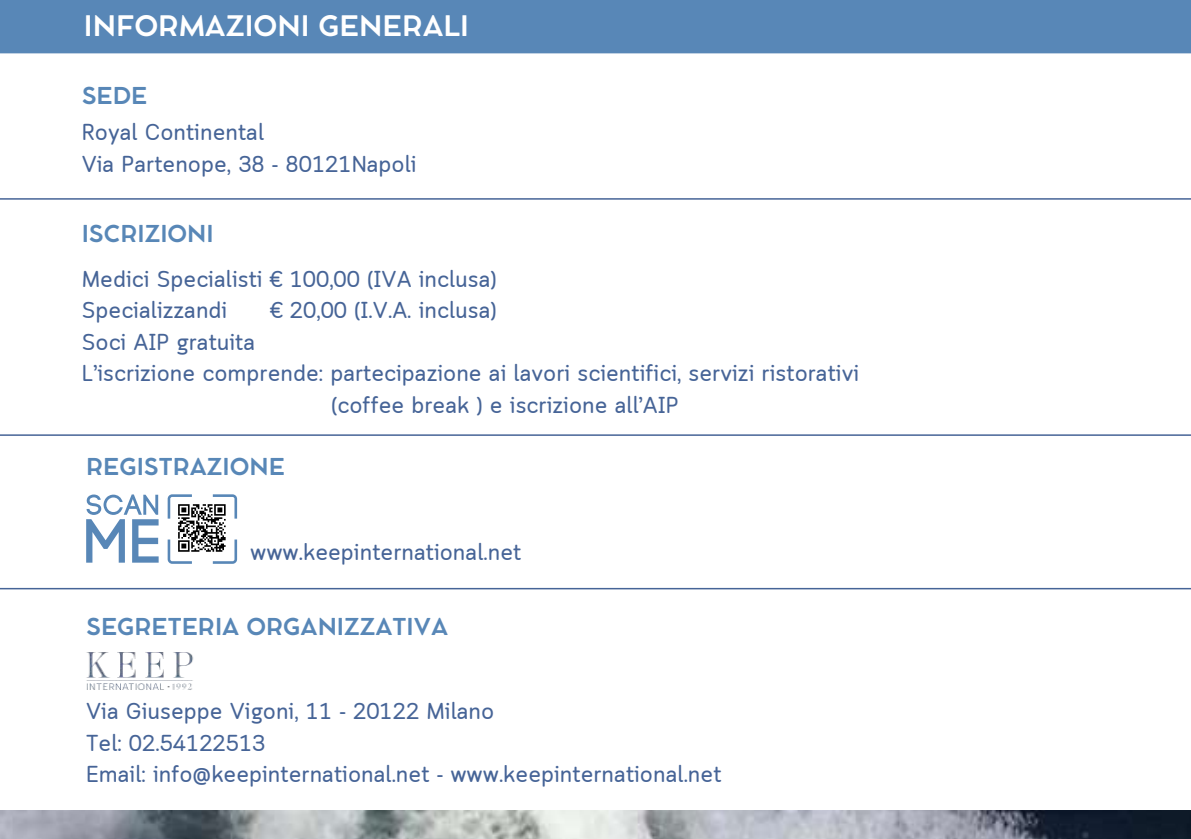
<style>
.page{position:relative;width:1191px;height:839px;background:#fff}
.page>*{position:absolute;margin:0;border:0;box-sizing:border-box;transform-origin:0 0}
.t1{font:700 28px "Cocomat Pro";color:#fff}
.t2{font:23px/31.6px "Cloud Soft";color:#466497}
.t3{font:700 23px "Cocomat Pro";color:#5887b7}
</style>
<div class="page">
<div style="left:0;top:0;width:1191px;height:53px;background:#5887b7"></div>
<hr style="left:0;top:434px;width:1191px;height:2px;background:#466497">
<hr style="left:0;top:198px;width:1191px;height:2px;background:#466497">
<hr style="left:0;top:588px;width:1191px;height:1px;background:#466497">
<svg style="left:86px;top:494px;width:73px;height:68px"></svg>
<svg style="left:168px;top:494px;width:69px;height:69px"></svg>
<img style="left:86px;top:652px;width:108px;height:38px">
<img style="left:0;top:810px;width:1191px;height:29px">
<p class="t1" style="left:84px;top:15px;width:387px">INFORMAZIONI GENERALI</p>
<p class="t3" style="left:82px;top:87px;width:67px">SEDE</p>
<p class="t2" style="left:82px;top:119px;width:336px">Royal Continental<br>Via Partenope, 38 - 80121Napoli</p>
<p class="t3" style="left:82px;top:225px;width:134px">ISCRIZIONI</p>
<p class="t2" style="left:82px;top:265px;width:417px">Medici Specialisti € 100,00 (IVA inclusa)<br>Specializzandi</p>
<p class="t2" style="left:270px;top:296px;width:228px">€ 20,00 (I.V.A. inclusa)</p>
<p class="t2" style="left:82px;top:328px;width:175px">Soci AIP gratuita</p>
<p class="t2" style="left:82px;top:359px;width:779px">L’iscrizione comprende: partecipazione ai lavori scientifici, servizi ristorativi</p>
<p class="t2" style="left:331px;top:391px;width:349px">(coffee break ) e iscrizione all’AIP</p>
<p class="t3" style="left:86px;top:458px;width:200px">REGISTRAZIONE</p>
<p class="t2" style="left:250px;top:538px;width:273px">www.keepinternational.net</p>
<p class="t3" style="left:86px;top:617px;width:363px">SEGRETERIA ORGANIZZATIVA</p>
<p class="t2" style="left:86px;top:697px;width:637px">Via Giuseppe Vigoni, 11 - 20122 Milano<br>Tel: 02.54122513<br>Email: info@keepinternational.net - www.keepinternational.net</p>
</div>
